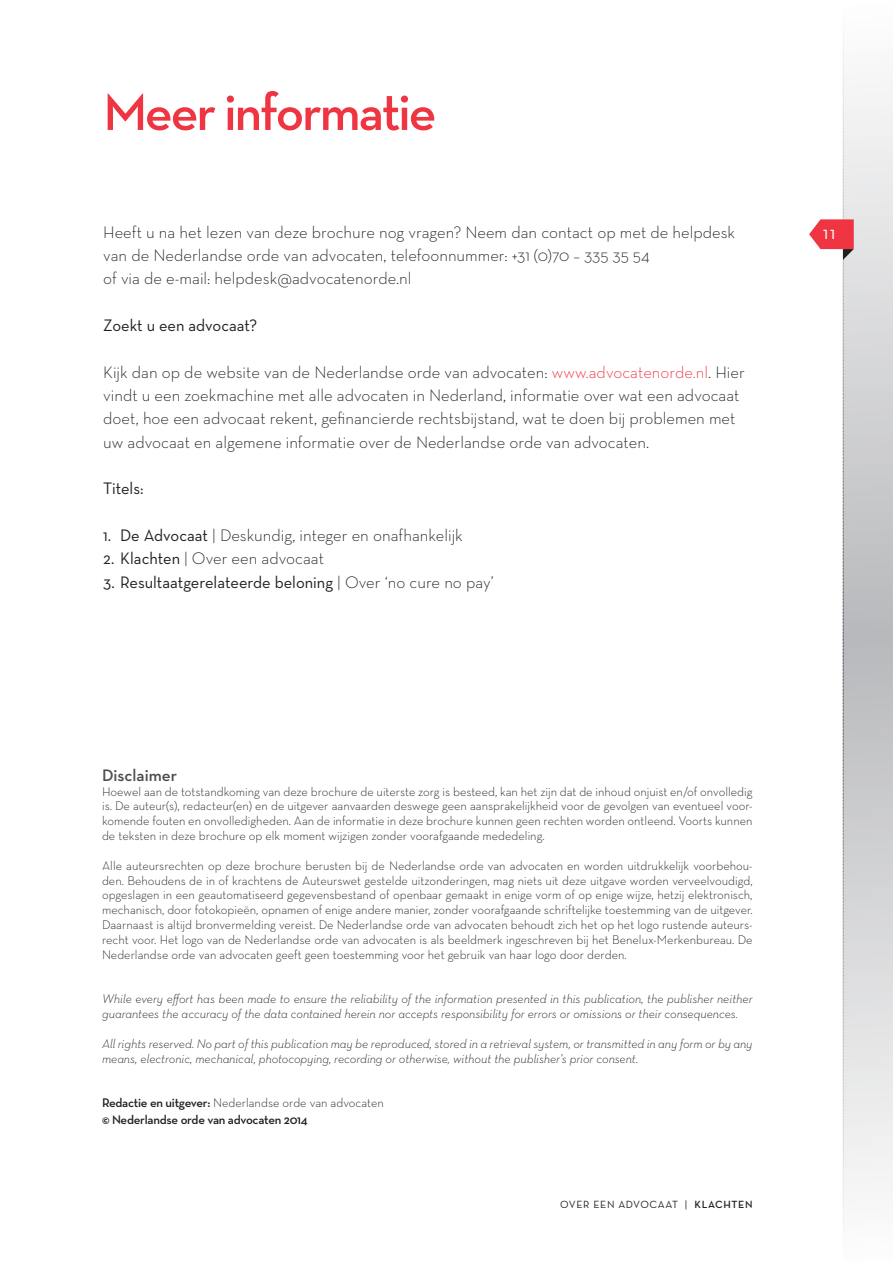
<style>
.page{position:relative;width:893px;height:1263px;background:#fff}
.page>*{position:absolute;margin:0;border:0;box-sizing:border-box;transform-origin:0 0}
.t1{font:600 52.95px "Neutra Text";letter-spacing:-.04em;color:#ee3541}
.t2{font:18.3px "Neutra Text";color:#fff}
.t3{font:300 16.95px/23.4px "Neutra Text";color:#231f20}
.t4{font:16.95px "Neutra Text";color:#231f20}
.t5{font:600 16.95px "Neutra Text";color:#4b4c4d}
.t6{font:300 12.75px/14.9px "Neutra Text";color:#231f20;text-align:justify}
.t7{font:italic 300 12.75px/14.9px "Neutra Text";letter-spacing:-.005em;color:#231f20}
.t8{font:600 12.75px "Neutra Text";letter-spacing:-.02em;color:#231f20}
.t9{font:10.65px "Neutra Text";letter-spacing:.06em;color:#231f20}
.s1{color:#ee3541}
.s2{font-weight:400}
.s3{font-weight:300}
.s4{font-weight:600}
</style>
<div class="page">
<svg style="left:854px;top:87px;width:39px;height:1101px;background:#d6d6d8"></svg>
<svg style="left:809px;top:31px;width:45px;height:1200px"></svg>
<p class="t1" style="left:103px;top:79px;width:335px">Meer informatie</p>
<p class="t3" style="left:103px;top:220px;width:633px">Heeft u na het lezen van deze brochure nog vragen? Neem dan contact op met de helpdesk van de Nederlandse orde van advocaten, telefoonnummer: +31 (0)70 – 335 35 54<br>of via de e-mail: helpdesk@advocatenorde.nl</p>
<p class="t4" style="left:103px;top:315px;width:156px">Zoekt u een advocaat?</p>
<p class="t3" style="left:103px;top:360px;width:643px">Kijk dan op de website van de Nederlandse orde van advocaten: <span class="s1">www.advocatenorde.nl</span>. Hier vindt u een zoekmachine met alle advocaten in Nederland, informatie over wat een advocaat doet, hoe een advocaat rekent, gefinancierde rechtsbijstand, wat te doen bij problemen met uw advocaat en algemene informatie over de Nederlandse orde van advocaten.</p>
<p class="t4" style="left:103px;top:478px;width:42px">Titels:</p>
<p class="t3" style="left:103px;top:523px;width:361px"><span class="s2">1. De Advocaat</span> | Deskundig, integer en onafhankelijk</p>
<p class="t3" style="left:103px;top:546px;width:222px"><span class="s2">2. Klachten</span> | Over een advocaat</p>
<p class="t4" style="left:103px;top:571px;width:392px">3. Resultaatgerelateerde beloning <span class="s3">| Over ‘no cure no pay’</span></p>
<p class="t5" style="left:102px;top:764px;width:77px">Disclaimer</p>
<p class="t6" style="left:102px;top:783px;width:652px">Hoewel aan de totstandkoming van deze brochure de uiterste zorg is besteed, kan het zijn dat de inhoud onjuist en/of onvolledig is. De auteur(s), redacteur(en) en de uitgever aanvaarden deswege geen aansprakelijkheid voor de gevolgen van eventueel voor&shy;komende fouten en onvolledigheden. Aan de informatie in deze brochure kunnen geen rechten worden ontleend. Voorts kunnen de teksten in deze brochure op elk moment wijzigen zonder voorafgaande mededeling.</p>
<p class="t6" style="left:102px;top:858px;width:652px">Alle auteursrechten op deze brochure berusten bij de Nederlandse orde van advocaten en worden uitdrukkelijk voorbehou&shy;den. Behoudens de in of krachtens de Auteurswet gestelde uitzonderingen, mag niets uit deze uitgave worden verveelvoudigd, opgeslagen in een geautomatiseerd gegevensbestand of openbaar gemaakt in enige vorm of op enige wijze, hetzij elektronisch, mechanisch, door fotokopieën, opnamen of enige andere manier, zonder voorafgaande schriftelijke toestemming van de uitgever.<br>Daarnaast is altijd bronvermelding vereist. De Nederlandse orde van advocaten behoudt zich het op het logo rustende auteurs&shy;recht voor. Het logo van de Nederlandse orde van advocaten is als beeldmerk ingeschreven bij het Benelux-Merkenbureau. De Nederlandse orde van advocaten geeft geen toestemming voor het gebruik van haar logo door derden.</p>
<p class="t7" style="left:102px;top:991px;width:652px">While every effort has been made to ensure the reliability of the information presented in this publication, the publisher neither guarantees the accuracy of the data contained herein nor accepts responsibility for errors or omissions or their consequences.</p>
<p class="t7" style="left:102px;top:1036px;width:652px">All rights reserved. No part of this publication may be reproduced, stored in a retrieval system, or transmitted in any form or by any means, electronic, mechanical, photocopying, recording or otherwise, without the publisher’s prior consent.</p>
<p class="t6" style="left:102px;top:1095px;width:283px"><span class="s4">Redactie en uitgever:</span> Nederlandse orde van advocaten</p>
<p class="t8" style="left:102px;top:1112px;width:207px">© Nederlandse orde van advocaten 2014</p>
<p class="t9" style="left:560px;top:1197px;width:194px">OVER EEN ADVOCAAT | <span class="s4">KLACHTEN</span></p>
<p class="t2" style="left:823px;top:221px;width:14px">11</p>
</div>
